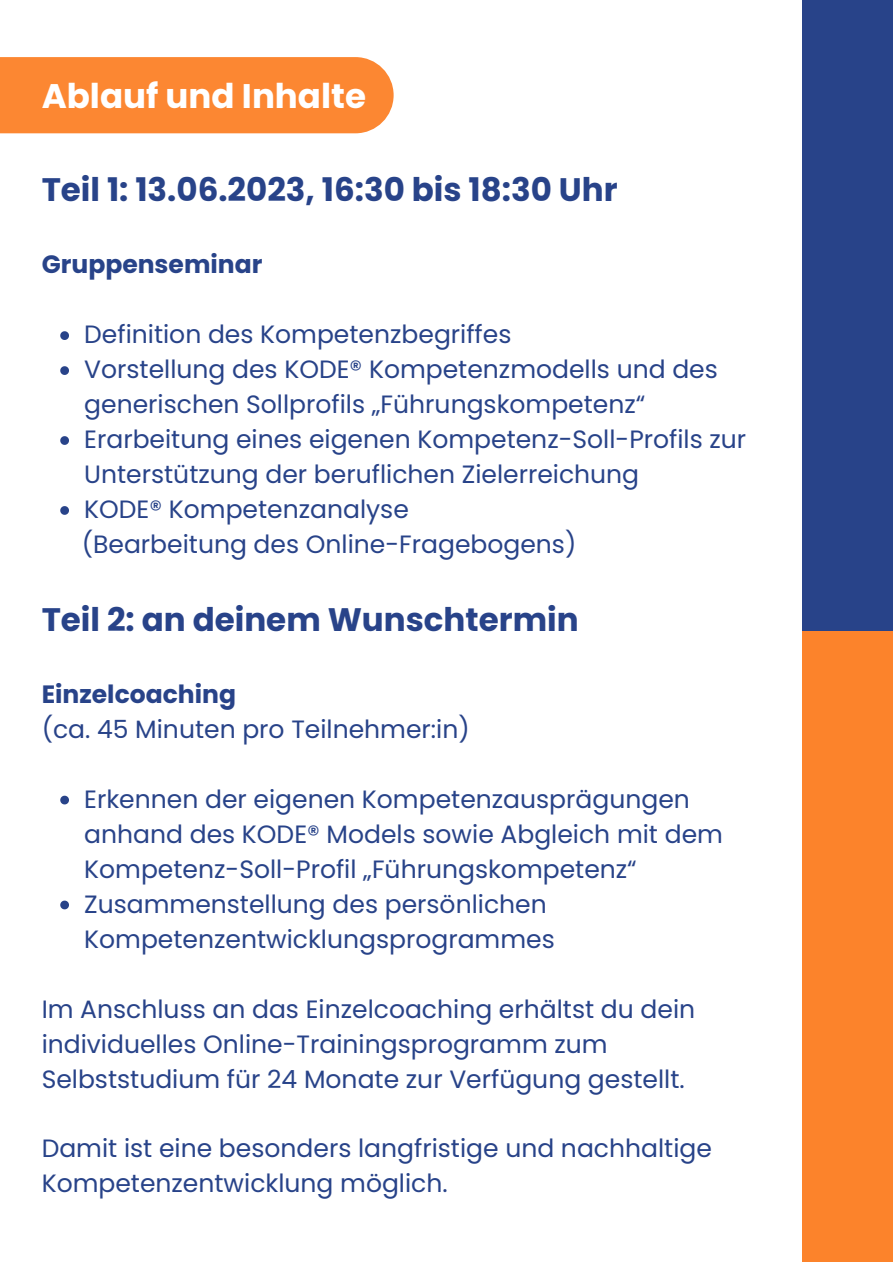
<style>
.page{position:relative;width:893px;height:1264px;background:#fff}
.page>*{position:absolute;margin:0;border:0;box-sizing:border-box;transform-origin:0 0}
.t1{font:700 34.05px "Poppins";color:#fff}
.t2{font:700 32.55px "Poppins";color:#284389}
.t3{font:25.05px/35px "Poppins";color:#284389}
.t4{font:700 25.05px "Poppins";color:#284389}
</style>
<div class="page">
<div style="left:802px;top:629px;width:90px;height:632px;background:#fc832b"></div>
<div style="left:802px;top:0;width:90px;height:630px;background:#284389"></div>
<div style="left:0;top:57px;width:393px;height:76px;background:#fc8732"></div>
<svg style="left:60px;top:331px;width:9px;height:9px"></svg>
<svg style="left:60px;top:366px;width:9px;height:9px"></svg>
<svg style="left:60px;top:436px;width:9px;height:9px"></svg>
<svg style="left:60px;top:506px;width:9px;height:9px"></svg>
<svg style="left:60px;top:795px;width:9px;height:9px"></svg>
<svg style="left:60px;top:900px;width:9px;height:9px"></svg>
<p class="t1" style="left:42px;top:72px;width:326px">Ablauf und Inhalte</p>
<p class="t2" style="left:42px;top:167px;width:577px">Teil 1: 13.06.2023, 16:30 bis 18:30 Uhr</p>
<p class="t4" style="left:42px;top:247px;width:222px">Gruppenseminar</p>
<p class="t3" style="left:84px;top:317px;width:428px">Definition des Kompetenzbegriffes</p>
<p class="t3" style="left:84px;top:352px;width:635px">Vorstellung des KODE® Kompetenzmodells und des generischen Sollprofils „Führungskompetenz“</p>
<p class="t3" style="left:84px;top:422px;width:663px">Erarbeitung eines eigenen Kompetenz-Soll-Profils zur<br>Unterstützung der beruflichen Zielerreichung</p>
<p class="t3" style="left:84px;top:492px;width:326px">KODE® Kompetenzanalyse</p>
<p class="t3" style="left:82px;top:527px;width:496px">(Bearbeitung des Online-Fragebogens)</p>
<p class="t2" style="left:42px;top:596px;width:538px">Teil 2: an deinem Wunschtermin</p>
<p class="t4" style="left:42px;top:676px;width:196px">Einzelcoaching</p>
<p class="t3" style="left:42px;top:711px;width:429px">(ca. 45 Minuten pro Teilnehmer:in)</p>
<p class="t3" style="left:84px;top:781px;width:640px">Erkennen der eigenen Kompetenzausprägungen anhand des KODE® Models sowie Abgleich mit dem<br>Kompetenz-Soll-Profil „Führungskompetenz“</p>
<p class="t3" style="left:84px;top:886px;width:472px">Zusammenstellung des persönlichen<br>Kompetenzentwicklungsprogrammes</p>
<p class="t3" style="left:42px;top:991px;width:655px">Im Anschluss an das Einzelcoaching erhältst du dein individuelles Online-Trainingsprogramm zum<br>Selbststudium für 24 Monate zur Verfügung gestellt.</p>
<p class="t3" style="left:42px;top:1131px;width:671px">Damit ist eine besonders langfristige und nachhaltige<br>Kompetenzentwicklung möglich.</p>
</div>
